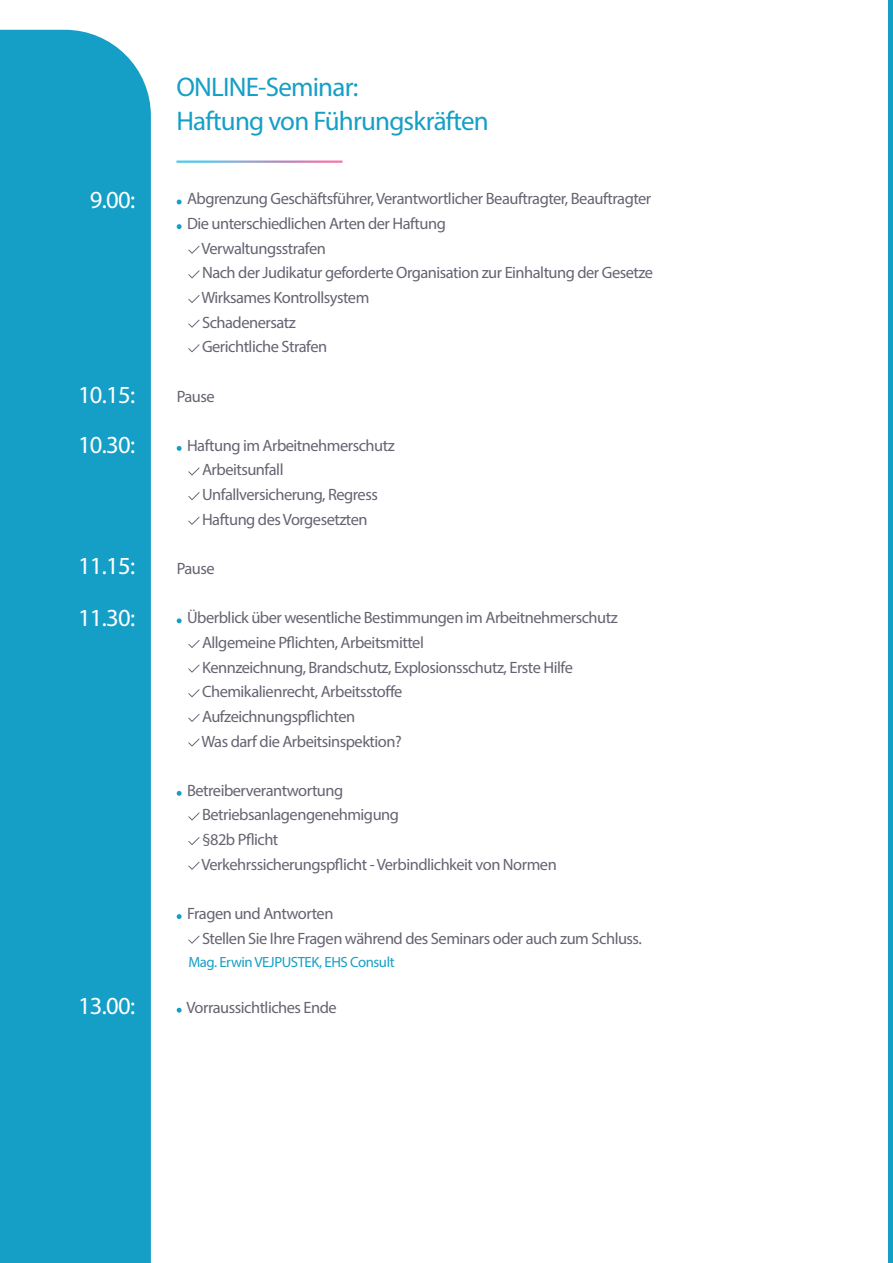
<style>
.page{position:relative;width:893px;height:1263px;background:#fff}
.page>*{position:absolute;margin:0;border:0;box-sizing:border-box;transform-origin:0 0}
.t1{font:27px/34.5px "Myriad Pro";letter-spacing:-.03em;color:#169fc6}
.t2{font:24.6px "Myriad Pro";letter-spacing:-.03em;color:#fff}
.t3{font:16.35px "Myriad Pro";letter-spacing:-.03em;color:#676372}
.t4{font:14.85px "Myriad Pro";letter-spacing:-.03em;color:#169fc6}
</style>
<div class="page">
<div style="left:0;top:30px;width:151px;height:1233px;background:#169fc6"></div>
<hr style="left:889px;top:0;width:4px;height:1263px;background:#169fc6">
<svg style="left:177px;top:200px;width:5px;height:4px"></svg>
<svg style="left:177px;top:224px;width:5px;height:5px"></svg>
<svg style="left:188px;top:246px;width:12px;height:8px"></svg>
<svg style="left:188px;top:270px;width:12px;height:8px"></svg>
<svg style="left:188px;top:295px;width:12px;height:8px"></svg>
<svg style="left:188px;top:320px;width:12px;height:8px"></svg>
<svg style="left:188px;top:344px;width:12px;height:8px"></svg>
<svg style="left:177px;top:446px;width:5px;height:5px"></svg>
<svg style="left:188px;top:467px;width:12px;height:8px"></svg>
<svg style="left:188px;top:492px;width:12px;height:8px"></svg>
<svg style="left:188px;top:517px;width:12px;height:8px"></svg>
<svg style="left:177px;top:618px;width:5px;height:5px"></svg>
<svg style="left:188px;top:640px;width:12px;height:8px"></svg>
<svg style="left:188px;top:664px;width:12px;height:9px"></svg>
<svg style="left:188px;top:689px;width:12px;height:8px"></svg>
<svg style="left:188px;top:714px;width:12px;height:8px"></svg>
<svg style="left:188px;top:738px;width:12px;height:8px"></svg>
<svg style="left:177px;top:791px;width:5px;height:5px"></svg>
<svg style="left:188px;top:812px;width:12px;height:8px"></svg>
<svg style="left:188px;top:837px;width:12px;height:8px"></svg>
<svg style="left:188px;top:862px;width:12px;height:8px"></svg>
<svg style="left:177px;top:914px;width:5px;height:5px"></svg>
<svg style="left:188px;top:935px;width:12px;height:9px"></svg>
<svg style="left:177px;top:1008px;width:5px;height:5px"></svg>
<p class="t2" style="left:90px;top:184px;width:47px">9.00:</p>
<p class="t2" style="left:78px;top:380px;width:59px">10.15:</p>
<p class="t2" style="left:78px;top:430px;width:59px">10.30:</p>
<p class="t2" style="left:78px;top:551px;width:59px">11.15:</p>
<p class="t2" style="left:78px;top:603px;width:59px">11.30:</p>
<p class="t2" style="left:78px;top:990px;width:59px">13.00:</p>
<p class="t1" style="left:176px;top:69px;width:314px">ONLINE-Seminar:<br>Haftung von Führungskräften</p>
<p class="t3" style="left:187px;top:189px;width:466px">Abgrenzung Geschäftsführer, Verantwortlicher Beauftragter, Beauftragter</p>
<p class="t3" style="left:187px;top:213px;width:260px">Die unterschiedlichen Arten der Haftung</p>
<p class="t3" style="left:201px;top:238px;width:126px">Verwaltungsstrafen</p>
<p class="t3" style="left:202px;top:263px;width:453px">Nach der Judikatur geforderte Organisation zur Einhaltung der Gesetze</p>
<p class="t3" style="left:201px;top:287px;width:169px">Wirksames Kontrollsystem</p>
<p class="t3" style="left:202px;top:312px;width:95px">Schadenersatz</p>
<p class="t3" style="left:202px;top:337px;width:127px">Gerichtliche Strafen</p>
<p class="t3" style="left:177px;top:386px;width:40px">Pause</p>
<p class="t3" style="left:187px;top:435px;width:209px">Haftung im Arbeitnehmerschutz</p>
<p class="t3" style="left:202px;top:460px;width:83px">Arbeitsunfall</p>
<p class="t3" style="left:202px;top:485px;width:177px">Unfallversicherung, Regress</p>
<p class="t3" style="left:202px;top:509px;width:167px">Haftung des Vorgesetzten</p>
<p class="t3" style="left:177px;top:558px;width:40px">Pause</p>
<p class="t3" style="left:187px;top:608px;width:432px">Überblick über wesentliche Bestimmungen im Arbeitnehmerschutz</p>
<p class="t3" style="left:202px;top:632px;width:223px">Allgemeine Pflichten, Arbeitsmittel</p>
<p class="t3" style="left:202px;top:657px;width:372px">Kennzeichnung, Brandschutz, Explosionsschutz, Erste Hilfe</p>
<p class="t3" style="left:202px;top:682px;width:202px">Chemikalienrecht, Arbeitsstoffe</p>
<p class="t3" style="left:202px;top:706px;width:155px">Aufzeichnungspflichten</p>
<p class="t3" style="left:201px;top:731px;width:202px">Was darf die Arbeitsinspektion?</p>
<p class="t3" style="left:187px;top:780px;width:158px">Betreiberverantwortung</p>
<p class="t3" style="left:202px;top:805px;width:198px">Betriebsanlagengenehmigung</p>
<p class="t3" style="left:202px;top:829px;width:78px">§82b Pflicht</p>
<p class="t3" style="left:201px;top:854px;width:357px">Verkehrssicherungspflicht - Verbindlichkeit von Normen</p>
<p class="t3" style="left:187px;top:903px;width:148px">Fragen und Antworten</p>
<p class="t3" style="left:202px;top:928px;width:441px">Stellen Sie Ihre Fragen während des Seminars oder auch zum Schluss.</p>
<p class="t4" style="left:188px;top:952px;width:208px">Mag. Erwin VEJPUSTEK, EHS Consult</p>
<p class="t3" style="left:186px;top:997px;width:152px">Vorraussichtliches Ende</p>
</div>
